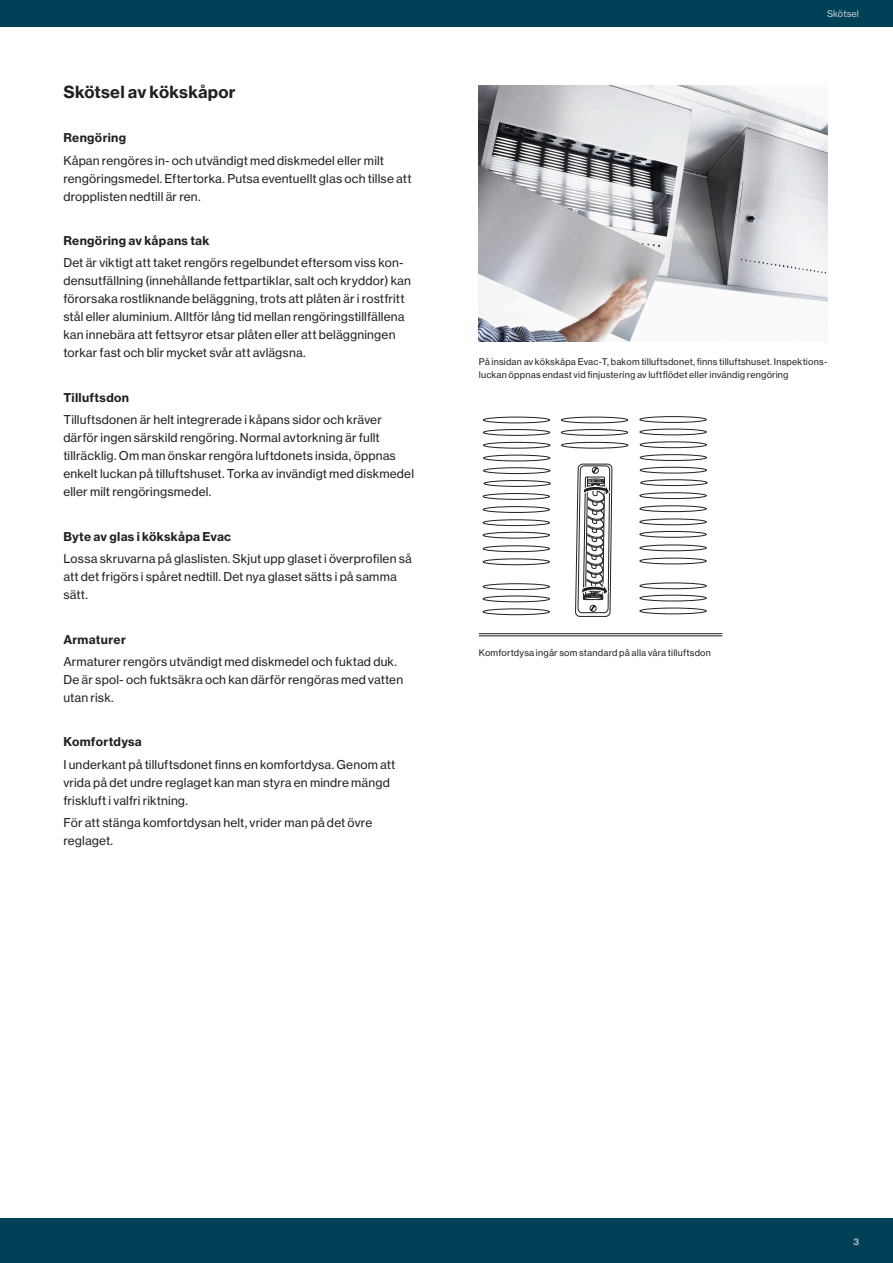
<style>
.page{position:relative;width:893px;height:1263px;background:#fff}
.page>*{position:absolute;margin:0;border:0;box-sizing:border-box;transform-origin:0 0}
.Mellanrubrik{font:16.5px "N Haas Grotesk TX Pro 75 Bd";letter-spacing:.01em;color:#231f20}
.Brödtext{font:12px/18px "N Haas Grotesk TX Pro 55 Rg";letter-spacing:.015em;color:#231f20}
.Styckerubrik{font:12px "N Haas Grotesk TX Pro 75 Bd";letter-spacing:.025em;color:#231f20}
.Bildtext{font:9px/13.5px "N Haas Grotesk TX Pro 55 Rg";letter-spacing:.02em;color:#231f20}
.t1{font:9px "N Haas Grotesk TX Pro 55 Rg";letter-spacing:.015em;color:#ced1d7}
.t2{font:9px "N Haas Grotesk TX Pro 65 Md";color:#ced1d7}
</style>
<div class="page">
<div style="left:0;top:1218px;width:893px;height:45px;background:#004157"></div>
<div style="left:0;top:0;width:893px;height:27px;background:#004157"></div>
<img style="left:479px;top:85px;width:349px;height:256px">
<svg style="left:575px;top:416px;width:38px;height:219px"></svg>
<hr style="left:479px;top:635px;width:243px;height:1px;background:#231f20">
<hr style="left:479px;top:633px;width:243px;height:1px;background:#231f20">
<div style="left:483px;top:417px;width:67px;height:6px;border:1px solid #231f20;border-radius:50%"></div>
<div style="left:561px;top:417px;width:67px;height:6px;background:#fff;border-radius:50%"></div>
<div style="left:561px;top:417px;width:67px;height:6px;border:1px solid #231f20;border-radius:50%"></div>
<div style="left:640px;top:416px;width:66px;height:7px;border:1px solid #231f20;border-radius:50%"></div>
<svg style="left:483px;top:429px;width:67px;height:6px"></svg>
<div style="left:483px;top:429px;width:67px;height:7px;border:1px solid #231f20;border-radius:50%"></div>
<svg style="left:561px;top:429px;width:67px;height:6px"></svg>
<div style="left:561px;top:429px;width:67px;height:7px;border:1px solid #231f20;border-radius:50%"></div>
<div style="left:640px;top:429px;width:66px;height:6px;border:1px solid #231f20;border-radius:50%"></div>
<div style="left:483px;top:442px;width:67px;height:6px;border:1px solid #231f20;border-radius:50%"></div>
<div style="left:562px;top:442px;width:66px;height:6px;background:#fff;border-radius:50%"></div>
<div style="left:561px;top:442px;width:67px;height:6px;border:1px solid #231f20;border-radius:50%"></div>
<div style="left:640px;top:442px;width:67px;height:6px;border:1px solid #231f20;border-radius:50%"></div>
<div style="left:483px;top:455px;width:67px;height:6px;border:1px solid #231f20;border-radius:50%"></div>
<div style="left:640px;top:454px;width:67px;height:7px;border:1px solid #231f20;border-radius:50%"></div>
<svg style="left:484px;top:468px;width:66px;height:6px"></svg>
<div style="left:483px;top:467px;width:67px;height:7px;border:1px solid #231f20;border-radius:50%"></div>
<div style="left:640px;top:467px;width:67px;height:6px;border:1px solid #231f20;border-radius:50%"></div>
<svg style="left:640px;top:493px;width:66px;height:6px"></svg>
<div style="left:640px;top:492px;width:66px;height:7px;border:1px solid #231f20;border-radius:50%"></div>
<div style="left:640px;top:506px;width:66px;height:6px;border:1px solid #231f20;border-radius:50%"></div>
<div style="left:640px;top:519px;width:66px;height:6px;border:1px solid #231f20;border-radius:50%"></div>
<div style="left:640px;top:531px;width:66px;height:6px;border:1px solid #231f20;border-radius:50%"></div>
<div style="left:640px;top:545px;width:66px;height:6px;border:1px solid #231f20;border-radius:50%"></div>
<div style="left:640px;top:558px;width:66px;height:6px;border:1px solid #231f20;border-radius:50%"></div>
<div style="left:640px;top:583px;width:66px;height:6px;border:1px solid #231f20;border-radius:50%"></div>
<div style="left:640px;top:595px;width:66px;height:6px;border:1px solid #231f20;border-radius:50%"></div>
<div style="left:640px;top:608px;width:66px;height:6px;border:1px solid #231f20;border-radius:50%"></div>
<svg style="left:641px;top:480px;width:66px;height:6px"></svg>
<div style="left:640px;top:479px;width:67px;height:7px;border:1px solid #231f20;border-radius:50%"></div>
<svg style="left:483px;top:493px;width:66px;height:6px"></svg>
<div style="left:483px;top:493px;width:67px;height:7px;border:1px solid #231f20;border-radius:50%"></div>
<div style="left:483px;top:506px;width:67px;height:7px;border:1px solid #231f20;border-radius:50%"></div>
<svg style="left:483px;top:520px;width:66px;height:6px"></svg>
<div style="left:483px;top:519px;width:67px;height:7px;border:1px solid #231f20;border-radius:50%"></div>
<div style="left:483px;top:532px;width:67px;height:6px;border:1px solid #231f20;border-radius:50%"></div>
<svg style="left:483px;top:546px;width:66px;height:6px"></svg>
<div style="left:483px;top:545px;width:67px;height:7px;border:1px solid #231f20;border-radius:50%"></div>
<div style="left:483px;top:559px;width:67px;height:6px;border:1px solid #231f20;border-radius:50%"></div>
<div style="left:483px;top:583px;width:67px;height:7px;border:1px solid #231f20;border-radius:50%"></div>
<div style="left:483px;top:596px;width:67px;height:6px;border:1px solid #231f20;border-radius:50%"></div>
<div style="left:483px;top:609px;width:67px;height:6px;border:1px solid #231f20;border-radius:50%"></div>
<div style="left:484px;top:480px;width:67px;height:7px;border:1px solid #231f20;border-radius:50%"></div>
<p class="Mellanrubrik" style="left:63px;top:81px;width:174px">Skötsel av kökskåpor</p>
<p class="Styckerubrik" style="left:63px;top:130px;width:64px">Rengöring</p>
<p class="Brödtext" style="left:63px;top:151px;width:350px">Kåpan rengöres in- och utvändigt med diskmedel eller milt rengöringsmedel. Eftertorka. Putsa eventuellt glas och tillse att dropplisten nedtill är ren.</p>
<p class="Styckerubrik" style="left:63px;top:233px;width:148px">Rengöring av kåpans tak</p>
<p class="Brödtext" style="left:63px;top:254px;width:349px">Det är viktigt att taket rengörs regelbundet eftersom viss kon&shy;densutfällning (innehållande fettpartiklar, salt och kryddor) kan förorsaka rostliknande beläggning, trots att plåten är i rostfritt stål eller aluminium. Alltför lång tid mellan rengöringstillfällena kan innebära att fettsyror etsar plåten eller att beläggningen torkar fast och blir mycket svår att avlägsna.</p>
<p class="Styckerubrik" style="left:63px;top:390px;width:67px">Tilluftsdon</p>
<p class="Brödtext" style="left:63px;top:411px;width:352px">Tilluftsdonen är helt integrerade i kåpans sidor och kräver därför ingen särskild rengöring. Normal avtorkning är fullt tillräcklig. Om man önskar rengöra luftdonets insida, öppnas enkelt luckan på tilluftshuset. Torka av invändigt med diskmedel eller milt rengöringsmedel.</p>
<p class="Styckerubrik" style="left:63px;top:529px;width:169px">Byte av glas i kökskåpa Evac</p>
<p class="Brödtext" style="left:63px;top:550px;width:350px">Lossa skruvarna på glaslisten. Skjut upp glaset i överprofilen så att det frigörs i spåret nedtill. Det nya glaset sätts i på samma sätt.</p>
<p class="Styckerubrik" style="left:63px;top:631px;width:64px">Armaturer</p>
<p class="Brödtext" style="left:63px;top:652px;width:341px">Armaturer rengörs utvändigt med diskmedel och fuktad duk.<br>De är spol- och fuktsäkra och kan därför rengöras med vatten utan risk.</p>
<p class="Styckerubrik" style="left:63px;top:734px;width:80px">Komfortdysa</p>
<p class="Brödtext" style="left:63px;top:755px;width:334px">I underkant på tilluftsdonet finns en komfortdysa. Genom att vrida på det undre reglaget kan man styra en mindre mängd friskluft i valfri riktning.</p>
<p class="Brödtext" style="left:63px;top:813px;width:310px">För att stänga komfortdysan helt, vrider man på det övre reglaget.</p>
<p class="t1" style="left:827px;top:8px;width:33px">Skötsel</p>
<p class="Bildtext" style="left:479px;top:355px;width:350px">På insidan av kökskåpa Evac-T, bakom tilluftsdonet, finns tilluftshuset. Inspektions&shy;luckan öppnas endast vid finjustering av luftflödet eller invändig rengöring</p>
<p class="Bildtext" style="left:479px;top:646px;width:234px">Komfortdysa ingår som standard på alla våra tilluftsdon</p>
<p class="t2" style="left:853px;top:1236px;width:7px">3</p>
</div>
